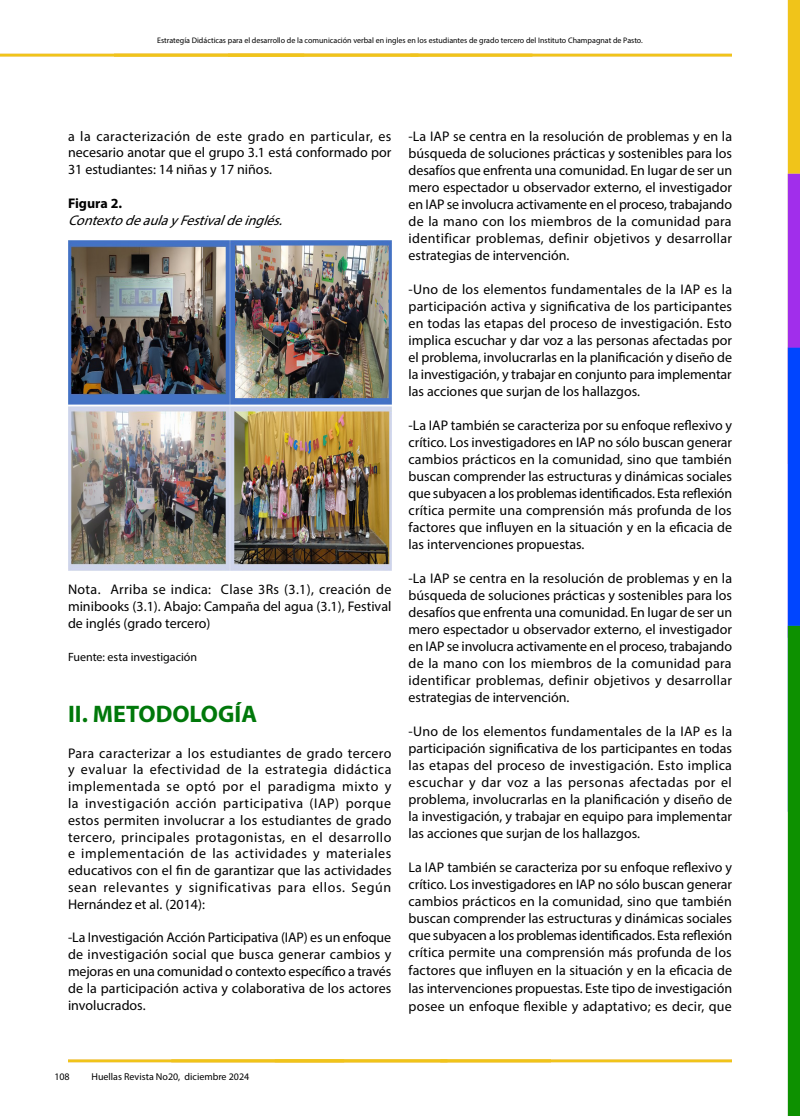
<style>
.page{position:relative;width:800px;height:1116px;background:#fff}
.page>*{position:absolute;margin:0;border:0;box-sizing:border-box;transform-origin:0 0}
.t1{font:700 24px "Myriad Pro";color:#00780a}
.t2{font:14px/17px "Myriad Pro";color:#000;text-align:justify}
.t3{font:italic 14px "Myriad Pro";color:#000}
.t4{font:700 14px "Myriad Pro";color:#000}
.t5{font:12px "Myriad Pro";color:#000}
.t6{font:10px "Myriad Pro";color:#000}
.t7{font:8px "Myriad Pro";color:#000}
</style>
<div class="page">
<img style="left:0;top:0;width:800px;height:1116px">
<img style="left:68px;top:240px;width:323px;height:330px">
<p class="t7" style="left:157px;top:35px;width:487px">Estrategía Didácticas para el desarrollo de la comunicación verbal en ingles en los estudiantes de grado tercero del Instituto Champagnat de Pasto.</p>
<p class="t2" style="left:68px;top:127px;width:325px">a la caracterización de este grado en particular, es necesario anotar que el grupo 3.1 está conformado por 31 estudiantes: 14 niñas y 17 niños.</p>
<p class="t4" style="left:68px;top:194px;width:56px">Figura 2.</p>
<p class="t3" style="left:68px;top:211px;width:221px">ContextodeaulayFestivaldeinglés.</p>
<p class="t2" style="left:68px;top:581px;width:325px">Nota. Arriba se indica: Clase 3Rs (3.1), creación de minibooks (3.1). Abajo: Campaña del agua (3.1), Festival de inglés (grado tercero)</p>
<p class="t5" style="left:68px;top:650px;width:131px">Fuente: esta investigación</p>
<p class="t1" style="left:68px;top:699px;width:191px">II. METODOLOGÍA</p>
<p class="t2" style="left:68px;top:744px;width:325px">Para caracterizar a los estudiantes de grado tercero y evaluar la efectividad de la estrategia didáctica implementada se optó por el paradigma mixto y la investigación acción participativa (IAP) porque estos permiten involucrar a los estudiantes de grado tercero, principales protagonistas, en el desarrollo e implementación de las actividades y materiales educativos con el fin de garantizar que las actividades sean relevantes y significativas para ellos. Según Hernández et al. (2014):</p>
<p class="t2" style="left:68px;top:929px;width:325px">-La Investigación Acción Participativa (IAP) es un enfoque de investigación social que busca generar cambios y mejoras en una comunidad o contexto específico a través de la participación activa y colaborativa de los actores involucrados.</p>
<p class="t2" style="left:409px;top:127px;width:325px">-La IAP se centra en la resolución de problemas y en la búsqueda de soluciones prácticas y sostenibles para los desafíos que enfrenta una comunidad. En lugar de ser un mero espectador u observador externo, el investigador en IAP se involucra activamente en el proceso, trabajando de la mano con los miembros de la comunidad para identificar problemas, definir objetivos y desarrollar estrategias de intervención.</p>
<p class="t2" style="left:409px;top:280px;width:325px">-Uno de los elementos fundamentales de la IAP es la participación activa y significativa de los participantes en todas las etapas del proceso de investigación. Esto implica escuchar y dar voz a las personas afectadas por el problema, involucrarlas en la planificación y diseño de la investigación, y trabajar en conjunto para implementar las acciones que surjan de los hallazgos.</p>
<p class="t2" style="left:409px;top:416px;width:325px">-La IAP también se caracteriza por su enfoque reflexivo y crítico. Los investigadores en IAP no sólo buscan generar cambios prácticos en la comunidad, sino que también buscan comprender las estructuras y dinámicas sociales que subyacen a los problemas identificados. Esta reflexión crítica permite una comprensión más profunda de los factores que influyen en la situación y en la eficacia de las intervenciones propuestas.</p>
<p class="t2" style="left:409px;top:569px;width:325px">-La IAP se centra en la resolución de problemas y en la búsqueda de soluciones prácticas y sostenibles para los desafíos que enfrenta una comunidad. En lugar de ser un mero espectador u observador externo, el investigador en IAP se involucra activamente en el proceso, trabajando de la mano con los miembros de la comunidad para identificar problemas, definir objetivos y desarrollar estrategias de intervención.</p>
<p class="t2" style="left:409px;top:722px;width:325px">-Uno de los elementos fundamentales de la IAP es la participación significativa de los participantes en todas las etapas del proceso de investigación. Esto implica escuchar y dar voz a las personas afectadas por el problema, involucrarlas en la planificación y diseño de la investigación, y trabajar en equipo para implementar las acciones que surjan de los hallazgos.</p>
<p class="t2" style="left:409px;top:858px;width:325px;line-height:17.4px">La IAP también se caracteriza por su enfoque reflexivo y crítico. Los investigadores en IAP no sólo buscan generar cambios prácticos en la comunidad, sino que también buscan comprender las estructuras y dinámicas sociales que subyacen a los problemas identificados. Esta reflexión crítica permite una comprensión más profunda de los factores que influyen en la situación y en la eficacia de las intervenciones propuestas. Este tipo de investigación posee un enfoque flexible y adaptativo; es decir, que</p>
<p class="t6" style="left:54px;top:1071px;width:17px">108</p>
<p class="t6" style="left:92px;top:1070px;width:159px">Huellas Revista No20, diciembre 2024</p>
</div>
